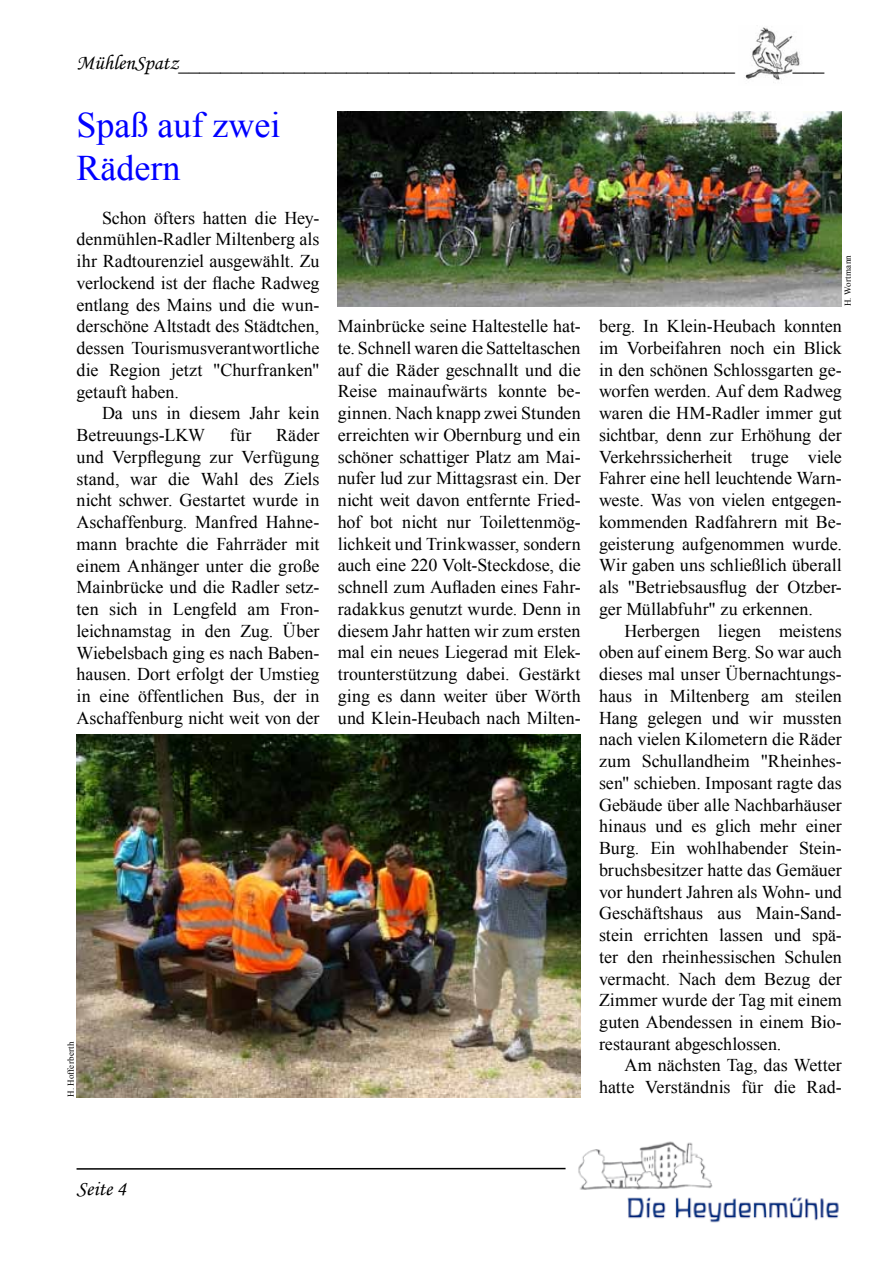
<style>
.page{position:relative;width:893px;height:1263px;background:#fff}
.page>*{position:absolute;margin:0;border:0;box-sizing:border-box;transform-origin:0 0}
.t1{font:36px/43.2px "Times New Roman";color:#00f}
.t2{font:21px "Times New Roman";color:#000}
.t3{font:21px "Monotype Corsiva";color:#000}
.t4{font:18px/21.8px "Times New Roman";color:#000;text-align:justify}
.t5{font:9px "Times New Roman";letter-spacing:.03em;color:#000}
.s1{font-family:"Monotype Corsiva"}
</style>
<div class="page">
<img style="left:745px;top:27px;width:55px;height:56px">
<hr style="left:77px;top:1168px;width:489px;height:2px;background:#000">
<img style="left:578px;top:1141px;width:261px;height:82px">
<img style="left:338px;top:112px;width:504px;height:194px">
<img style="left:77px;top:735px;width:504px;height:362px">
<p class="t2" style="left:77px;top:47px;width:660px"><span class="s1">MühlenSpatz</span>_____________________________________________________</p>
<p class="t2" style="left:793px;top:47px;width:33px">___</p>
<h1 class="t1" style="left:77px;top:102px;width:205px">Spaß auf zwei<br>Rädern</h1>
<p class="t4" style="left:77px;top:206px;width:244px;text-indent:26px">Schon öfters hatten die Hey&shy;denmühlen-Radler Miltenberg als ihr Radtourenziel ausgewählt. Zu verlockend ist der flache Radweg entlang des Mains und die wun&shy;derschöne Altstadt des Städtchen, dessen Tourismusverantwortliche die Region jetzt "Churfranken" getauft haben.</p>
<p class="t4" style="left:77px;top:402px;width:244px;text-indent:26px">Da uns in diesem Jahr kein<br>Betreuungs-LKW</p>
<p class="t4" style="left:77px;top:424px;width:244px;text-indent:200px">Räder und Verpflegung zur Verfügung stand, war die Wahl des Ziels nicht schwer. Gestartet wurde in Aschaffenburg. Manfred Hahne&shy;mann brachte die Fahrräder mit einem Anhänger unter die große Mainbrücke und die Radler setz&shy;ten sich in Lengfeld am Fron&shy;leichnamstag in den Zug. Über Wiebelsbach ging es nach Baben&shy;hausen. Dort erfolgt der Umstieg in eine öffentlichen Bus, der in Aschaffenburg nicht weit von der</p>
<p class="t4" style="left:230px;top:424px;width:23px">für</p>
<p class="t5" style="left:65px;top:1097px;width:57px;rotate:-90deg">H. Hofferberth</p>
<p class="t5" style="left:842px;top:306px;width:53px;rotate:-90deg">H. Wortmann</p>
<p class="t4" style="left:338px;top:315px;width:244px">Mainbrücke seine Haltestelle hat&shy;te. Schnell waren die Satteltaschen auf die Räder geschnallt und die Reise mainaufwärts konnte be&shy;ginnen. Nach knapp zwei Stunden erreichten wir Obernburg und ein schöner schattiger Platz am Mai&shy;nufer lud zur Mittagsrast ein. Der nicht weit davon entfernte Fried&shy;hof bot nicht nur Toilettenmög&shy;lichkeit und Trinkwasser, sondern auch eine 220 Volt-Steckdose, die schnell zum Aufladen eines Fahr&shy;radakkus genutzt wurde. Denn in diesem Jahr hatten wir zum ersten mal ein neues Liegerad mit Elek&shy;trounterstützung dabei. Gestärkt ging es dann weiter über Wörth und Klein-Heubach nach Milten-</p>
<p class="t4" style="left:599px;top:315px;width:244px">berg. In Klein-Heubach konnten im Vorbeifahren noch ein Blick in den schönen Schlossgarten ge&shy;worfen werden. Auf dem Radweg waren die HM-Radler immer gut sichtbar, denn zur Erhöhung der Verkehrssicherheit truge viele Fahrer eine hell leuchtende Warn&shy;weste. Was von vielen entgegen&shy;kommenden Radfahrern mit Be&shy;geisterung aufgenommen wurde.<br>Wir gaben uns schließlich überall als "Betriebsausflug der Otzber&shy;ger Müllabfuhr" zu erkennen.</p>
<p class="t4" style="left:599px;top:619px;width:244px;text-indent:26px">Herbergen liegen meistens oben auf einem Berg. So war auch dieses mal unser Übernachtungs&shy;haus in Miltenberg am steilen Hang gelegen und wir mussten nach vielen Kilometern die Räder zum Schullandheim "Rheinhes&shy;sen" schieben. Imposant ragte das Gebäude über alle Nachbarhäuser hinaus und es glich mehr einer Burg. Ein wohlhabender Stein&shy;bruchsbesitzer hatte das Gemäuer vor hundert Jahren als Wohn- und Geschäftshaus aus Main-Sand&shy;stein errichten lassen und spä&shy;ter den rheinhessischen Schulen vermacht. Nach dem Bezug der Zimmer wurde der Tag mit einem guten Abendessen in einem Bio&shy;restaurant abgeschlossen.</p>
<p class="t4" style="left:599px;top:1054px;width:244px;text-align:right">Am nächsten Tag, das Wetter hatte Verständnis für die Rad-</p>
<p class="t3" style="left:77px;top:1176px;width:51px">Seite 4</p>
</div>
